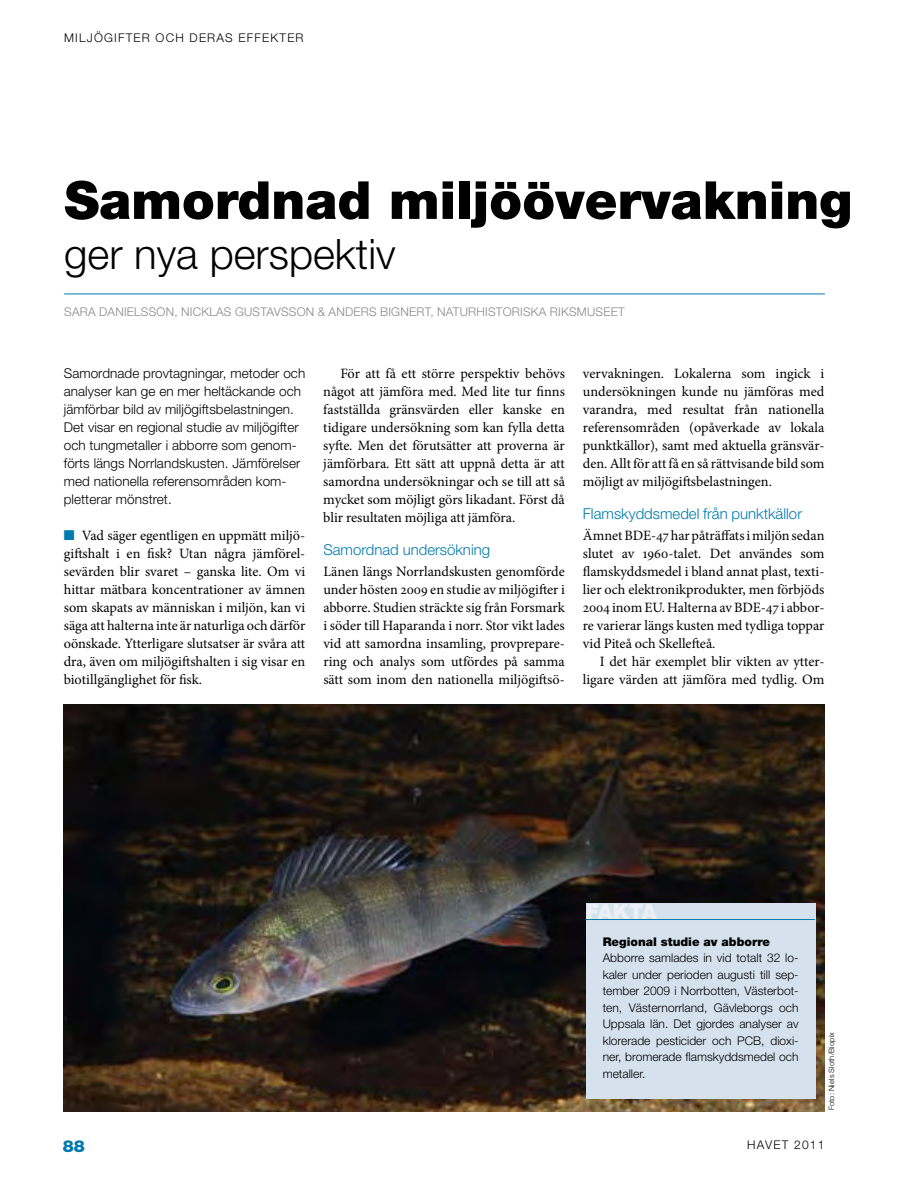
<style>
.page{position:relative;width:918px;height:1188px;background:#fff}
.page>*{position:absolute;margin:0;border:0;box-sizing:border-box;transform-origin:0 0}
.t1{font:900 52.5px "Helvetica Neue";color:#000}
.t2{font:300 42px "Helvetica Neue";color:#000}
.t3{font:900 21px "Helvetica Neue";color:#ebf0f6}
.t4{font:900 16.5px "Helvetica Neue";color:#007aae}
.t5{font:300 15px "Helvetica Neue";color:#007aae}
.t6{font:14.25px/18px "Minion Pro";color:#000;text-align:justify}
.t7{font:300 13.5px/18px "Helvetica Neue";letter-spacing:.005em;color:#000}
.t8{font:300 12px/16.5px "Helvetica Neue";color:#000;text-align:justify}
.t9{font:300 12px "Helvetica Neue";letter-spacing:.02em;color:#87888a}
.t10{font:300 12px "Helvetica Neue";letter-spacing:.1em;color:#000}
.t11{font:900 12px "Helvetica Neue";color:#000}
.t12{font:300 7.5px "Helvetica Neue";letter-spacing:.02em;color:#000}
.s1{color:#007aae}
.s2{font-family:"Minion Regular SC"}
</style>
<div class="page">
<img style="left:64px;top:704px;width:760px;height:407px">
<hr style="left:64px;top:294px;width:761px;height:1px;background:#007aae">
<div style="left:586px;top:903px;width:230px;height:196px;background:#d6e1ee"></div>
<hr style="left:586px;top:919px;width:229px;height:1px;background:#007aae">
<p class="t8" style="left:64px;top:29px;width:9px">miljö</p>
<p class="t10" style="left:104px;top:30px;width:197px">gifter och deras effekter</p>
<h1 class="t1" style="left:64px;top:169px;width:790px">Samordnad miljöövervakning</h1>
<h2 class="t2" style="left:64px;top:229px;width:333px">ger nya perspektiv</h2>
<p class="t9" style="left:64px;top:304px;width:79px">Sara Dani elss</p>
<p class="t9" style="left:157px;top:304px;width:88px">on, Nicklas Gus</p>
<p class="t9" style="left:260px;top:304px;width:78px">tavss on &amp; And</p>
<p class="t9" style="left:354px;top:304px;width:166px">ers Bign ert, Naturhistorisk</p>
<p class="t9" style="left:539px;top:304px;width:20px">a riksmus</p>
<p class="t9" style="left:603px;top:304px;width:23px">eet</p>
<p class="t7" style="left:64px;top:364px;width:243px">Samordnade provtagningar, metoder och analyser kan ge en mer heltäckande och jämförbar bild av miljögiftsbelastningen.<br>Det visar en regional studie av miljögifter och tungmetaller i abborre som genom&shy;förts längs Norrlandskusten. Jämförelser med nationella referensområden kom&shy;pletterar mönstret.</p>
<p class="t6" style="left:64px;top:527px;width:243px"><span class="s1">■</span> Vad säger egentligen en uppmätt miljö&shy;giftshalt i en fisk? Utan några jämförel&shy;sevärden blir svaret – ganska lite. Om vi hittar mätbara koncentrationer av ämnen som skapats av människan i miljön, kan vi säga att halterna inte är naturliga och därför oönskade. Ytterligare slutsatser är svåra att dra, även om miljögiftshalten i sig visar en biotillgänglighet för fisk.</p>
<p class="t6" style="left:323px;top:364px;width:243px;text-indent:17px">För att få ett större perspektiv behövs något att jämföra med. Med lite tur finns fastställda gränsvärden eller kanske en tidigare undersökning som kan fylla detta syfte. Men det förutsätter att proverna är jämförbara. Ett sätt att uppnå detta är att samordna undersökningar och se till att så mycket som möjligt görs likadant. Först då blir resultaten möjliga att jämföra.</p>
<p class="t5" style="left:323px;top:540px;width:168px">Samordnad undersökning</p>
<p class="t6" style="left:323px;top:563px;width:243px">Länen längs Norrlandskusten genomförde under hösten <span class="s2">2009</span> en studie av miljögifter i abborre. Studien sträckte sig från Forsmark i söder till Haparanda i norr. Stor vikt lades vid att samordna insamling, provprepare&shy;ring och analys som utfördes på samma sätt som inom den nationella miljögiftsö-</p>
<p class="t6" style="left:583px;top:365px;width:243px">vervakningen. Lokalerna som ingick i undersökningen kunde nu jämföras med varandra, med resultat från nationella referensområden (opåverkade av lokala punktkällor), samt med aktuella gränsvär&shy;den. Allt för att få en så rättvisande bild som möjligt av miljögiftsbelastningen.</p>
<p class="t5" style="left:583px;top:504px;width:221px">Flamskyddsmedel från punktkällor</p>
<p class="t6" style="left:583px;top:527px;width:243px">Ämnet BDE-<span class="s2">47</span> har påträffats i miljön sedan slutet av <span class="s2">1960</span>-talet. Det användes som flamskyddsmedel i bland annat plast, texti&shy;lier och elektronikprodukter, men förbjöds <span class="s2">2004</span> inom EU. Halterna av BDE-<span class="s2">47</span> i abbor&shy;re varierar längs kusten med tydliga toppar vid Piteå och Skellefteå.</p>
<p class="t6" style="left:583px;top:653px;width:243px;text-align:right">I det här exemplet blir vikten av ytter&shy;ligare värden att jämföra med tydlig. Om</p>
<h3 class="t3" style="left:586px;top:899px;width:73px">fakta</h3>
<p class="t11" style="left:603px;top:935px;width:169px">Regional studie av abborre</p>
<p class="t8" style="left:603px;top:950px;width:197px">Abborre samlades in vid totalt 32 lo&shy;kaler under perioden augusti till sep&shy;tember 2009 i Norrbotten, Västerbot&shy;ten, Västernorrland, Gävleborgs och Uppsala län. Det gjordes analyser av klorerade pesticider och PCB, dioxi&shy;ner, bromerade flamskyddsmedel och metaller.</p>
<p class="t12" style="left:827px;top:1110px;width:80px;rotate:-90deg">Foto: Niels Sloth/Biopix</p>
<p class="t4" style="left:63px;top:1136px;width:24px">88</p>
<p class="t10" style="left:747px;top:1137px;width:79px">havet 2011</p>
</div>
